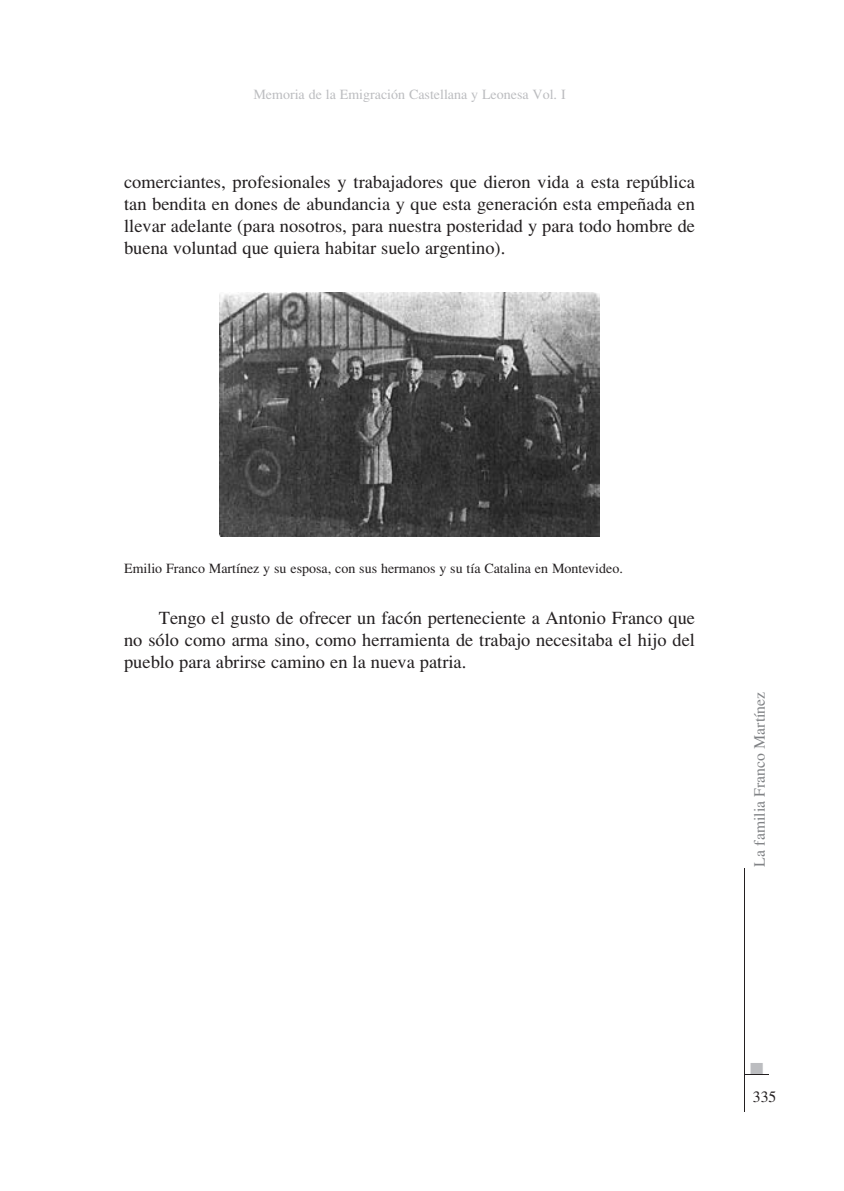
<style>
.page{position:relative;width:844px;height:1191px;background:#fff}
.page>*{position:absolute;margin:0;border:0;box-sizing:border-box;transform-origin:0 0}
.t1{font:18.38px/21.9px "Times";color:#231f20;text-align:justify}
.t2{font:17.5px "Zapf Dingbats ITC";color:#bcbdc0}
.t3{font:15.75px "Times";color:#808285}
.t4{font:15.75px "Times";color:#231f20}
.t5{font:14px "Times";color:#231f20}
.t6{font:14px "Times";color:#bcbdc0}
</style>
<div class="page">
<svg style="left:744px;top:1074px;width:24px;height:1px"></svg>
<hr style="left:743px;top:868px;width:1px;height:243px;background:#231f20">
<img style="left:220px;top:292px;width:379px;height:244px">
<p class="t6" style="left:253px;top:86px;width:313px">Memoria de la Emigración Castellana y Leonesa Vol. I</p>
<p class="t1" style="left:124px;top:171px;width:572px">comerciantes, profesionales y trabajadores que dieron vida a esta república tan bendita en dones de abundancia y que esta generación esta empeñada en llevar adelante (para nosotros, para nuestra posteridad y para todo hombre de buena voluntad que quiera habitar suelo argentino).</p>
<p class="t5" style="left:124px;top:560px;width:500px">Emilio Franco Martínez y su esposa, con sus hermanos y su tía Catalina en Montevideo.</p>
<p class="t1" style="left:124px;top:607px;width:572px;text-indent:35px">Tengo el gusto de ofrecer un facón perteneciente a Antonio Franco que no sólo como arma sino, como herramienta de trabajo necesitaba el hijo del pueblo para abrirse camino en la nueva patria.</p>
<p class="t3" style="left:750px;top:866px;width:176px;rotate:-90deg">La familia Franco Martínez</p>
<p class="t2" style="left:750px;top:1060px;width:15px">■</p>
<p class="t4" style="left:752px;top:1087px;width:25px">335</p>
</div>
